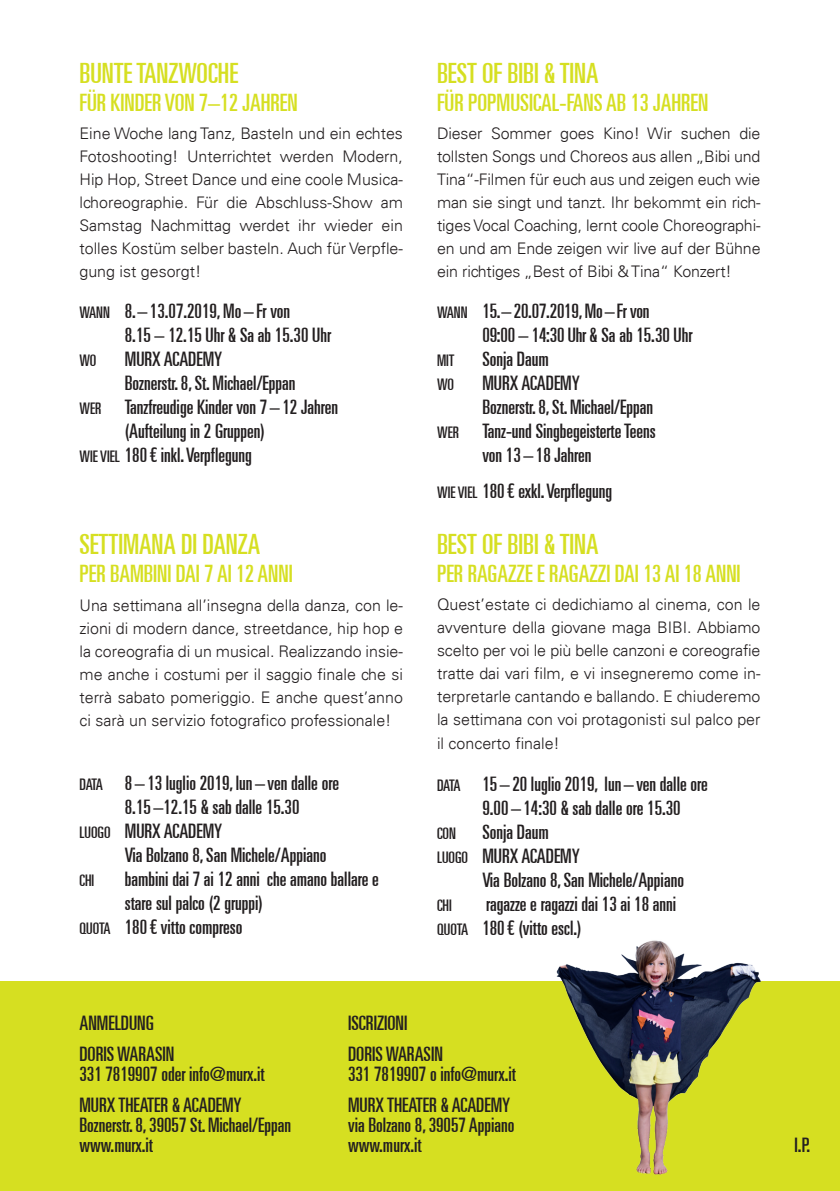
<style>
.page{position:relative;width:840px;height:1191px;background:#fff}
.page>*{position:absolute;margin:0;border:0;box-sizing:border-box;transform-origin:0 0}
.t1{font:ultra-condensed 28px "Univers LT";color:#d6df21}
.t2{font:ultra-condensed 24px "Univers LT";color:#d6df21}
.t3{font:ultra-condensed 20px/24px "Univers LT";color:#231f20}
.t4{font:300 16px/23px "Univers LT";color:#231f20;text-align:justify}
.t5{font:ultra-condensed 16px "Univers LT";color:#231f20}
.s1{font-size:16px}
</style>
<div class="page">
<div style="left:0;top:981px;width:839px;height:210px;background:#d6df21"></div>
<img style="left:556px;top:940px;width:205px;height:235px">
<h1 class="t1" style="left:79px;top:57px;width:160px">BUNTE TANZWOCHE</h1>
<h2 class="t2" style="left:79px;top:88px;width:219px">FÜR KINDER VON 7–12 JAHREN</h2>
<p class="t4" style="left:79px;top:122px;width:325px">Eine Woche lang Tanz, Basteln und ein echtes Fotoshooting! Unterrichtet werden Modern, Hip Hop, Street Dance und eine coole Musica&shy;lchoreographie. Für die Abschluss-Show am Samstag Nachmittag werdet ihr wieder ein tolles Kostüm selber basteln. Auch für Verpfle&shy;gung ist gesorgt!</p>
<p class="t3" style="left:125px;top:299px;width:208px;text-indent:-45px"><span class="s1">WANN</span> 8.–13.07.2019, Mo – Fr von<br>8.15 – 12.15 Uhr &amp; Sa ab 15.30 Uhr</p>
<p class="t5" style="left:79px;top:351px;width:18px">WO</p>
<p class="t3" style="left:125px;top:347px;width:99px">MURX ACADEMY</p>
<p class="t3" style="left:125px;top:371px;width:172px">Boznerstr. 8, St. Michael/Eppan</p>
<p class="t3" style="left:79px;top:395px;width:260px"><span class="s1">WER</span> Tanzfreudige Kinder von 7–12 Jahren</p>
<p class="t3" style="left:125px;top:419px;width:142px">(Aufteilung in 2 Gruppen)</p>
<p class="t3" style="left:79px;top:443px;width:174px"><span class="s1">WIE VIEL</span> 180€ inkl. Verpflegung</p>
<h1 class="t1" style="left:79px;top:528px;width:182px">SETTIMANA DI DANZA</h1>
<h2 class="t2" style="left:79px;top:560px;width:215px">PER BAMBINI DAI 7 AI 12 ANNI</h2>
<p class="t4" style="left:79px;top:594px;width:325px">Una settimana all’insegna della danza, con le&shy;zioni di modern dance, streetdance, hip hop e la coreografia di un musical. Realizzando insie&shy;me anche i costumi per il saggio finale che si terrà sabato pomeriggio. E anche quest’anno ci sarà un servizio fotografico professionale!</p>
<p class="t3" style="left:79px;top:771px;width:261px"><span class="s1">DATA</span> 8– 13 luglio 2019, lun–ven dalle ore</p>
<p class="t3" style="left:125px;top:795px;width:176px">8.15–12.15 &amp; sab dalle 15.30</p>
<p class="t3" style="left:79px;top:819px;width:144px"><span class="s1">LUOGO</span> MURX ACADEMY</p>
<p class="t3" style="left:125px;top:843px;width:203px">Via Bolzano 8, San Michele/Appiano</p>
<p class="t5" style="left:79px;top:871px;width:16px">CHI</p>
<p class="t3" style="left:125px;top:867px;width:255px">bambini dai 7 ai 12 anni che amano ballare e</p>
<p class="t3" style="left:125px;top:891px;width:139px">stare sul palco (2 gruppi)</p>
<p class="t3" style="left:79px;top:915px;width:164px"><span class="s1">QUOTA</span> 180€ vitto compreso</p>
<h1 class="t1" style="left:437px;top:57px;width:163px">BEST OF BIBI &amp; TINA</h1>
<h2 class="t2" style="left:437px;top:88px;width:272px">FÜR POPMUSICAL-FANS AB 13 JAHREN</h2>
<p class="t4" style="left:437px;top:122px;width:325px">Dieser Sommer goes Kino! Wir suchen die tollsten Songs und Choreos aus allen „Bibi und Tina“-Filmen für euch aus und zeigen euch wie man sie singt und tanzt. Ihr bekommt ein rich&shy;tiges Vocal Coaching, lernt coole Choreographi&shy;en und am Ende zeigen wir live auf der Bühne ein richtiges „Best of Bibi &amp; Tina“ Konzert!</p>
<p class="t3" style="left:482px;top:299px;width:211px;text-indent:-45px"><span class="s1">WANN</span> 15.–20.07.2019, Mo–Fr von<br>09:00 – 14:30 Uhr &amp; Sa ab 15.30 Uhr</p>
<p class="t5" style="left:437px;top:351px;width:19px">MIT</p>
<p class="t3" style="left:482px;top:347px;width:68px">Sonja Daum</p>
<p class="t5" style="left:437px;top:375px;width:18px">WO</p>
<p class="t3" style="left:482px;top:371px;width:99px">MURX ACADEMY</p>
<p class="t3" style="left:482px;top:395px;width:172px">Boznerstr. 8, St. Michael/Eppan</p>
<p class="t3" style="left:437px;top:419px;width:220px"><span class="s1">WER</span> Tanz-und Singbegeisterte Teens</p>
<p class="t3" style="left:482px;top:443px;width:111px">von 13 –18 Jahren</p>
<p class="t3" style="left:437px;top:478px;width:176px"><span class="s1">WIE VIEL</span> 180€ exkl. Verpflegung</p>
<h1 class="t1" style="left:437px;top:528px;width:163px">BEST OF BIBI &amp; TINA</h1>
<h2 class="t2" style="left:437px;top:559px;width:305px">PER RAGAZZE E RAGAZZI DAI 13 AI 18 ANNI</h2>
<p class="t4" style="left:437px;top:593px;width:325px">Quest’estate ci dedichiamo al cinema, con le avventure della giovane maga BIBI. Abbiamo scelto per voi le più belle canzoni e coreografie tratte dai vari film, e vi insegneremo come in&shy;terpretarle cantando e ballando. E chiuderemo la settimana con voi protagonisti sul palco per il concerto finale!</p>
<p class="t3" style="left:482px;top:771px;width:227px;text-indent:-45px"><span class="s1">DATA</span> 15–20 luglio 2019, lun – ven dalle ore<br>9.00 –14:30 &amp; sab dalle ore 15.30</p>
<p class="t5" style="left:437px;top:823px;width:20px">CON</p>
<p class="t3" style="left:482px;top:819px;width:68px">Sonja Daum</p>
<p class="t3" style="left:437px;top:843px;width:144px"><span class="s1">LUOGO</span> MURX ACADEMY</p>
<p class="t3" style="left:482px;top:867px;width:203px">Via Bolzano 8, San Michele/Appiano</p>
<p class="t5" style="left:437px;top:895px;width:16px">CHI</p>
<p class="t3" style="left:437px;top:891px;width:240px;text-indent:49px">ragazze e ragazzi dai 13 ai 18 anni<br><span class="s1">QUOTA</span> 180€ (vitto escl.)</p>
<p class="t3" style="left:79px;top:1006px;width:96px;line-height:31.4px">ANMELDUNG<br>DORIS WARASIN</p>
<p class="t3" style="left:79px;top:1058px;width:186px;line-height:31.4px">331 7819907 oder info@murx.it<br>MURX THEATER &amp; ACADEMY</p>
<p class="t3" style="left:79px;top:1115px;width:213px;line-height:20px">Boznerstr. 8, 39057 St. Michael/Eppan www.murx.it</p>
<p class="t3" style="left:348px;top:1006px;width:96px;line-height:31.4px">ISCRIZIONI<br>DORIS WARASIN</p>
<p class="t3" style="left:348px;top:1058px;width:169px;line-height:31.4px">331 7819907 o info@murx.it<br>MURX THEATER &amp; ACADEMY</p>
<p class="t3" style="left:348px;top:1115px;width:168px;line-height:20px">via Bolzano 8, 39057 Appiano www.murx.it</p>
<p class="t3" style="left:794px;top:1133px;width:17px">I.P.</p>
</div>
